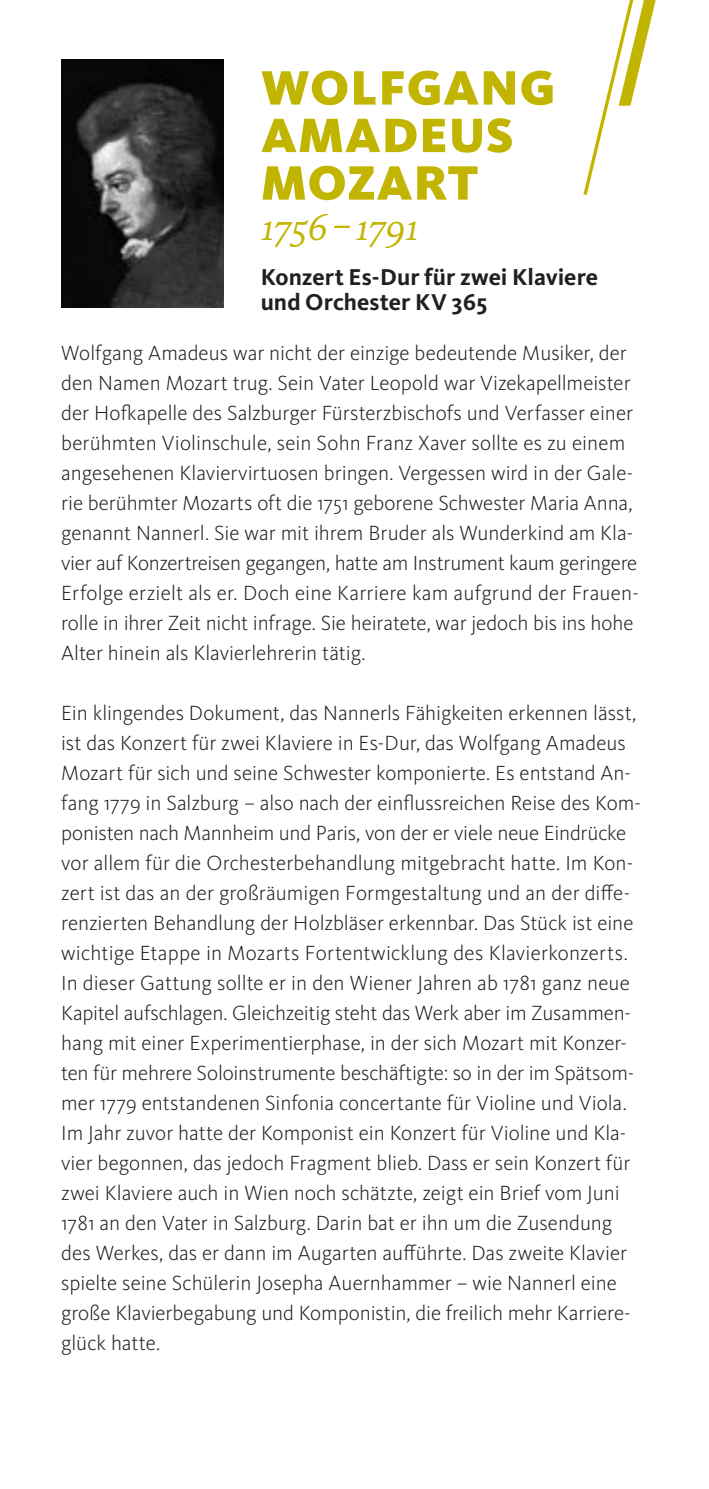
<style>
.page{position:relative;width:709px;height:1489px;background:#fff}
.page>*{position:absolute;margin:0;border:0;box-sizing:border-box;transform-origin:0 0}
.t1{font:900 50px/47.5px "WDR Sans";letter-spacing:.02em;color:#c2b501}
.t2{font:italic 37.5px "WDR Serif";letter-spacing:-.03em;color:#c2b501}
.t3{font:700 23.75px/25px "WDR Sans";color:#231f20}
.t4{font:300 21.25px/30px "WDR Sans";color:#231f20}
</style>
<div class="page">
<img style="left:61px;top:59px;width:162px;height:248px">
<svg style="left:583px;top:0;width:73px;height:195px"></svg>
<h1 class="t1" style="left:261px;top:64px;width:295px">WOLFGANG<br>AMADEUS<br>MOZART</h1>
<h2 class="t2" style="left:261px;top:205px;width:160px">1756– 1791</h2>
<p class="t3" style="left:261px;top:264px;width:339px">Konzert Es-Dur für zwei Klaviere und Orchester KV 365</p>
<p class="t4" style="left:61px;top:337px;width:579px">Wolfgang Amadeus war nicht der einzige bedeutende Musiker, der den Namen Mozart trug. Sein Vater Leopold war Vizekapellmeister der Hofkapelle des Salzburger Fürsterzbischofs und Verfasser einer berühmten Violinschule, sein Sohn Franz Xaver sollte es zu einem angesehenen Klaviervirtuosen bringen. Vergessen wird in der Gale&shy;rie berühmter Mozarts oft die 1751 geborene Schwester Maria Anna, genannt Nannerl. Sie war mit ihrem Bruder als Wunderkind am Kla&shy;vier auf Konzertreisen gegangen, hatte am Instrument kaum geringere Erfolge erzielt als er. Doch eine Karriere kam aufgrund der Frauen&shy;rolle in ihrer Zeit nicht infrage. Sie heiratete, war jedoch bis ins hohe Alter hinein als Klavierlehrerin tätig.</p>
<p class="t4" style="left:61px;top:697px;width:581px">Ein klingendes Dokument, das Nannerls Fähigkeiten erkennen lässt, ist das Konzert für zwei Klaviere in Es-Dur, das Wolfgang Amadeus Mozart für sich und seine Schwester komponierte. Es entstand An&shy;fang 1779 in Salzburg – also nach der einflussreichen Reise des Kom&shy;ponisten nach Mannheim und Paris, von der er viele neue Eindrücke vor allem für die Orchesterbehandlung mitgebracht hatte. Im Kon&shy;zert ist das an der großräumigen Formgestaltung und an der diffe&shy;renzierten Behandlung der Holzbläser erkennbar. Das Stück ist eine wichtige Etappe in Mozarts Fortentwicklung des Klavierkonzerts.<br>In dieser Gattung sollte er in den Wiener Jahren ab 1781 ganz neue Kapitel aufschlagen. Gleichzeitig steht das Werk aber im Zusammen&shy;hang mit einer Experimentierphase, in der sich Mozart mit Konzer&shy;ten für mehrere Soloinstrumente beschäftigte: so in der im Spätsom&shy;mer 1779 entstandenen Sinfonia concertante für Violine und Viola.<br>Im Jahr zuvor hatte der Komponist ein Konzert für Violine und Kla&shy;vier begonnen, das jedoch Fragment blieb. Dass er sein Konzert für zwei Klaviere auch in Wien noch schätzte, zeigt ein Brief vom Juni 1781 an den Vater in Salzburg. Darin bat er ihn um die Zusendung des Werkes, das er dann im Augarten aufführte. Das zweite Klavier spielte seine Schülerin Josepha Auernhammer – wie Nannerl eine große Klavierbegabung und Komponistin, die freilich mehr Karriere&shy;glück hatte.</p>
</div>
